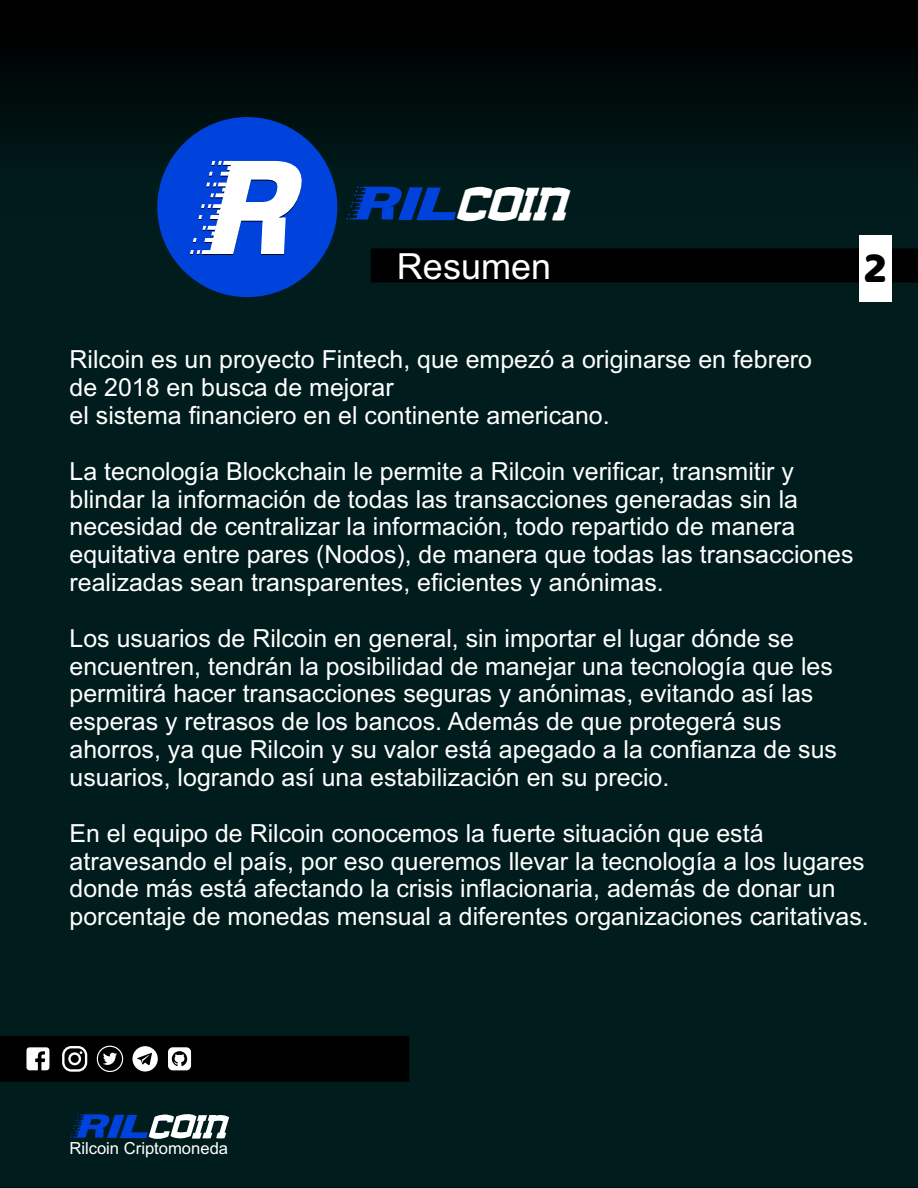
<style>
.page{position:relative;width:918px;height:1188px;background:#fff}
.page>*{position:absolute;margin:0;border:0;box-sizing:border-box;transform-origin:0 0}
.t1{font:italic 700 60px "Sabane";color:#fff;scale:.67 1}
.t2{font:44.55px "Baloo";color:#000}
.t3{font:36px "Arial";color:#fff}
.t4{font:24.9px/27.9px "Arial";color:#fff}
.t5{font:16.65px "Arial";color:#fff}
</style>
<div class="page">
<div style="left:0;top:215px;width:918px;height:973px;background:#011c1c"></div>
<div style="left:0;top:0;width:918px;height:215px;background:linear-gradient(to bottom,#000,#001f1f)"></div>
<div style="left:157px;top:117px;width:180px;height:180px;background:#0042dc;border-radius:50%"></div>
<svg style="left:190px;top:161px;width:112px;height:94px"></svg>
<div style="left:370px;top:248px;width:548px;height:35px;background:#000"></div>
<svg style="left:346px;top:187px;width:110px;height:33px;background:#003087"></svg>
<svg style="left:70px;top:1114px;width:159px;height:25px"></svg>
<div style="left:859px;top:236px;width:32px;height:66px;background:#fff"></div>
<svg style="left:0;top:1036px;width:410px;height:46px;background:#171717"></svg>
<h1 class="t1" style="left:448px;top:182px;width:189px">coin</h1>
<h3 class="t3" style="left:397px;top:253px;width:156px">Resumen</h3>
<h2 class="t2" style="left:864px;top:241px;width:25px">2</h2>
<p class="t4" style="left:70px;top:348px;width:744px">Rilcoin es un proyecto Fintech, que empezó a originarse en febrero de 2018 en busca de mejorar<br>el sistema financiero en el continente americano.</p>
<p class="t4" style="left:70px;top:459px;width:785px">La tecnología Blockchain le permite a Rilcoin verificar, transmitir y blindar la información de todas las transacciones generadas sin la necesidad de centralizar la información, todo repartido de manera equitativa entre pares (Nodos), de manera que todas las transacciones realizadas sean transparentes, eficientes y anónimas.</p>
<p class="t4" style="left:70px;top:626px;width:769px">Los usuarios de Rilcoin en general, sin importar el lugar dónde se encuentren, tendrán la posibilidad de manejar una tecnología que les permitirá hacer transacciones seguras y anónimas, evitando así las esperas y retrasos de los bancos. Además de que protegerá sus ahorros, ya que Rilcoin y su valor está apegado a la confianza de sus usuarios, logrando así una estabilización en su precio.</p>
<p class="t4" style="left:70px;top:821px;width:801px">En el equipo de Rilcoin conocemos la fuerte situación que está atravesando el país, por eso queremos llevar la tecnología a los lugares donde más está afectando la crisis inflacionaria, además de donar un porcentaje de monedas mensual a diferentes organizaciones caritativas.</p>
<p class="t5" style="left:69px;top:1141px;width:160px">Rilcoin Criptomoneda</p>
</div>
